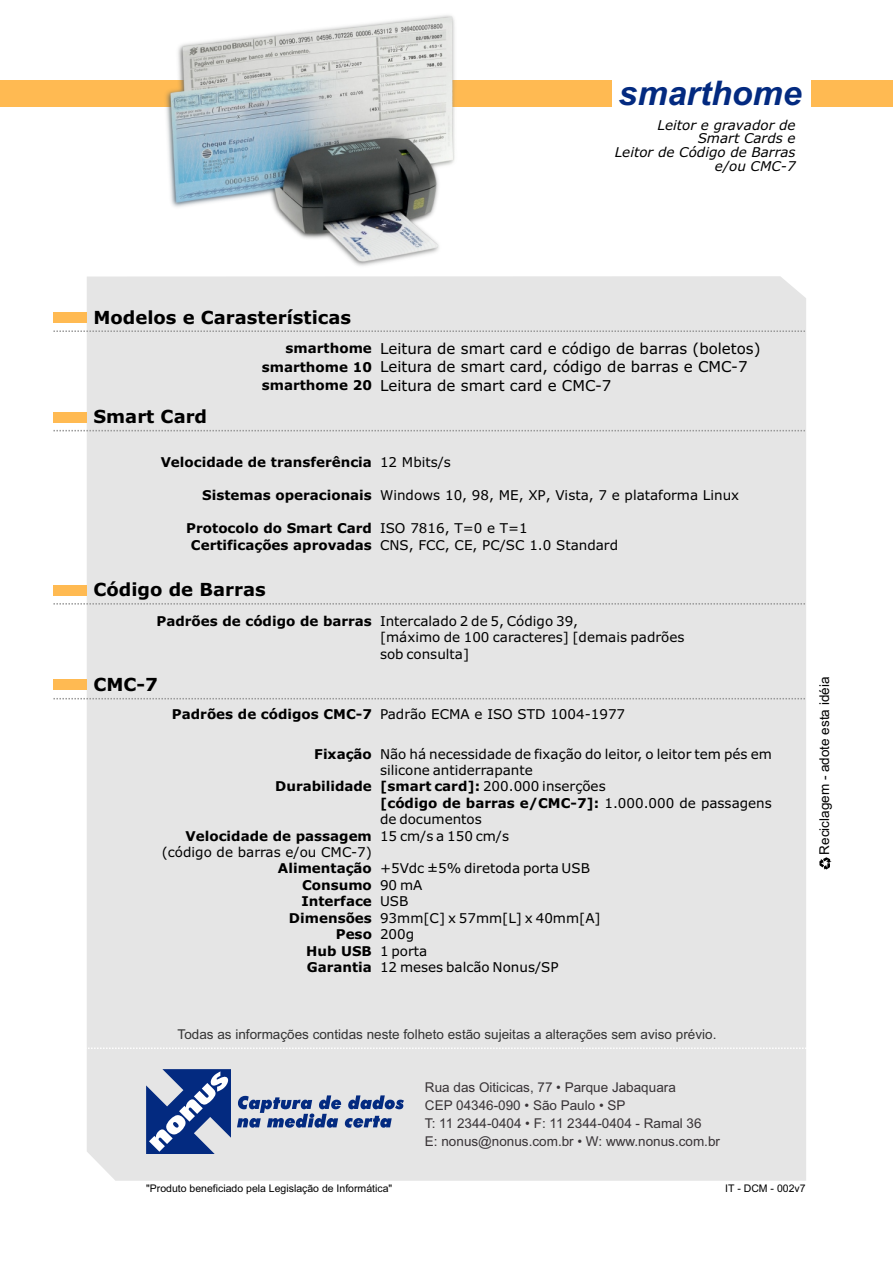
<style>
.page{position:relative;width:893px;height:1263px;background:#fff}
.page>*{position:absolute;margin:0;border:0;box-sizing:border-box;transform-origin:0 0}
.t1{font:italic 700 33.9px "Arial";color:#032a80}
.t2{font:700 18px "Verdana";color:#000}
.t3{font:15px/18.3px "Verdana";color:#000}
.t4{font:13.5px/16.4px "Verdana";color:#000}
.t5{font:700 13.5px/16.4px "Verdana";color:#000;text-align:center}
.t6{font:13.5px/18.1px "Arial";color:#383336}
.t7{font:13.5px "Arial";color:#333}
.t8{font:italic 13.5px/14px "Verdana";color:#000;text-align:right}
.t9{font:13.5px "Arial";color:#000}
.t10{font:10.5px "Arial";color:#000}
.s1{font-weight:700}
</style>
<div class="page">
<div style="left:0;top:80px;width:612px;height:26px;background:#ffba52"></div>
<img style="left:163px;top:15px;width:295px;height:251px">
<div style="left:811px;top:80px;width:82px;height:26px;background:#ffba52"></div>
<div style="left:87px;top:276px;width:719px;height:905px;background:#e5e5e5"></div>
<div style="left:53px;top:412px;width:34px;height:10px;background:#ffba52"></div>
<svg style="left:53px;top:430px;width:752px;height:1px"></svg>
<svg style="left:87px;top:1047px;width:719px;height:2px"></svg>
<div style="left:53px;top:585px;width:34px;height:11px;background:#ffba52"></div>
<svg style="left:53px;top:603px;width:752px;height:2px;background:#c8c8c8"></svg>
<div style="left:53px;top:679px;width:34px;height:11px;background:#ffba52"></div>
<svg style="left:53px;top:698px;width:752px;height:1px"></svg>
<div style="left:53px;top:312px;width:34px;height:11px;background:#ffba52"></div>
<svg style="left:53px;top:330px;width:752px;height:2px;background:#c8c8c8"></svg>
<svg style="left:819px;top:857px;width:13px;height:13px"></svg>
<svg style="left:237px;top:1095px;width:167px;height:33px;background:#8c9bbd"></svg>
<svg style="left:146px;top:1069px;width:85px;height:85px;background:#5e76ab"></svg>
<h1 class="t1" style="left:619px;top:80px;width:185px">smarthome</h1>
<p class="t8" style="left:615px;top:119px;width:182px">Leitor e gravador de<br>Smart Cards e<br>Leitor de Código de Barras e/ou CMC-7</p>
<h2 class="t2" style="left:93px;top:310px;width:259px">Modelos e Carasterísticas</h2>
<h2 class="t2" style="left:93px;top:409px;width:115px">Smart Card</h2>
<p class="t5" style="left:262px;top:340px;width:112px;line-height:18.8px;text-align:justify;text-indent:24px">smarthome smarthome 10 smarthome 20</p>
<p class="t3" style="left:380px;top:341px;width:382px">Leitura de smart card e código de barras (boletos)<br>Leitura de smart card, código de barras e CMC-7<br>Leitura de smart card e CMC-7</p>
<p class="t5" style="left:161px;top:455px;width:213px">Velocidade de transferência</p>
<p class="t5" style="left:202px;top:488px;width:171px">Sistemas operacionais</p>
<p class="t5" style="left:186px;top:521px;width:187px">Protocolo do Smart Card<br>Certificações aprovadas</p>
<p class="t4" style="left:380px;top:455px;width:72px">12 Mbits/s</p>
<p class="t4" style="left:380px;top:488px;width:361px">Windows 10, 98, ME, XP, Vista, 7 e plataforma Linux</p>
<p class="t4" style="left:380px;top:521px;width:240px">ISO 7816, T=0 e T=1<br>CNS, FCC, CE, PC/SC 1.0 Standard</p>
<h2 class="t2" style="left:93px;top:583px;width:174px">Código de Barras</h2>
<p class="t4" style="left:380px;top:614px;width:306px;text-indent:-224px"><span class="s1">Padrões de código de barras</span> Intercalado 2 de 5, Código 39,<br>[máximo de 100 caracteres] [demais padrões sob consulta]</p>
<h2 class="t2" style="left:93px;top:677px;width:66px">CMC-7</h2>
<p class="t4" style="left:172px;top:707px;width:455px"><span class="s1">Padrões de códigos CMC-7</span> Padrão ECMA e ISO STD 1004-1977</p>
<p class="t5" style="left:314px;top:747px;width:59px">Fixação</p>
<p class="t5" style="left:275px;top:779px;width:98px">Durabilidade</p>
<p class="t5" style="left:186px;top:829px;width:188px">Velocidade de passagem</p>
<p class="t4" style="left:162px;top:845px;width:212px">(código de barras e/ou CMC-7)</p>
<p class="t5" style="left:278px;top:861px;width:95px;text-align:right">Alimentação<br>Consumo<br>Interface<br>Dimensões<br>Peso<br>Hub USB<br>Garantia</p>
<p class="t4" style="left:380px;top:747px;width:393px">Não há necessidade de fixação do leitor, o leitor tem pés em silicone antiderrapante<br><span class="s1">[smart card]:</span> 200.000 inserções<br><span class="s1">[código de barras e/CMC-7]:</span> 1.000.000 de passagens de documentos<br>15 cm/s a 150 cm/s</p>
<p class="t4" style="left:380px;top:861px;width:222px">+5Vdc ±5% diretoda porta USB<br>90 mA<br>USB<br>93mm[C] x 57mm[L] x 40mm[A]<br>200g<br>1 porta<br>12 meses balcão Nonus/SP</p>
<p class="t9" style="left:819px;top:855px;width:179px;rotate:-90deg">Reciclagem - adote esta idéia</p>
<p class="t7" style="left:178px;top:1029px;width:540px">Todas as informações contidas neste folheto estão sujeitas a alterações sem aviso prévio.</p>
<p class="t10" style="left:146px;top:1184px;width:248px">"Produto beneficiado pela Legislação de Informática"</p>
<p class="t6" style="left:425px;top:1079px;width:297px">Rua das Oiticicas, 77 • Parque Jabaquara<br>CEP 04346-090 • São Paulo • SP<br>T: 11 2344-0404 • F: 11 2344-0404 - Ramal 36<br>E: nonus@nonus.com.br • W: www.nonus.com.br</p>
<p class="t10" style="left:725px;top:1184px;width:82px">IT - DCM - 002v7</p>
</div>
